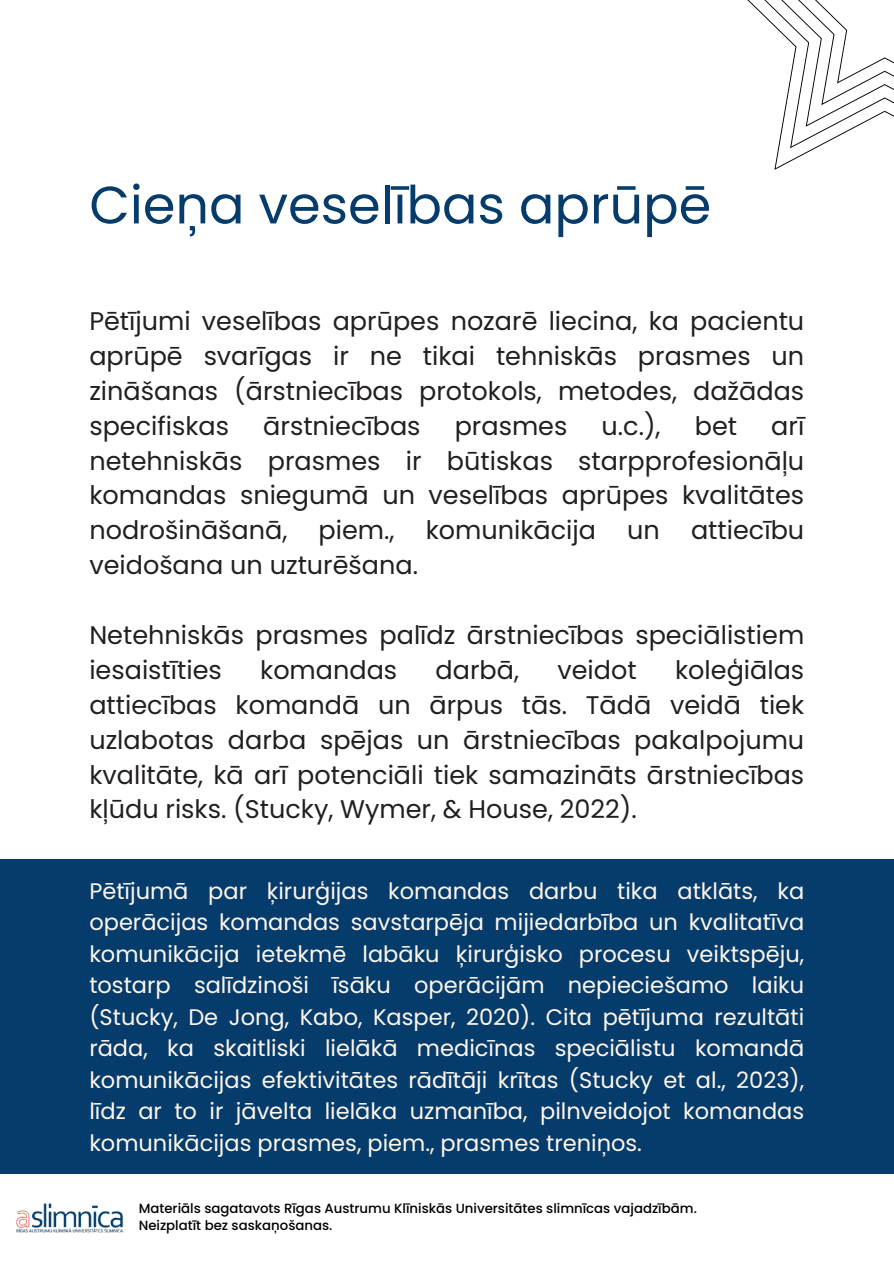
<style>
.page{position:relative;width:894px;height:1264px;background:#fff}
.page>*{position:absolute;margin:0;border:0;box-sizing:border-box;transform-origin:0 0}
.t1{font:52.5px "Poppins";color:#053c6b}
.t2{font:25.5px/34.8px "Poppins";color:#231f20;text-align:justify}
.t3{font:22.5px/31.5px "Poppins";color:#fff7ee;text-align:justify}
.t4{font:500 13.35px "Poppins";color:#000}
</style>
<div class="page">
<div style="left:0;top:859px;width:893px;height:315px;background:#053c6b"></div>
<svg style="left:747px;top:0;width:146px;height:170px"></svg>
<img style="left:16px;top:1203px;width:108px;height:30px">
<h2 class="t1" style="left:89px;top:168px;width:623px">Cieņa veselības aprūpē</h2>
<p class="t2" style="left:89px;top:304px;width:716px">Pētījumi veselības aprūpes nozarē liecina, ka pacientu aprūpē svarīgas ir ne tikai tehniskās prasmes un zināšanas (ārstniecības protokols, metodes, dažādas specifiskas</p>
<p class="t2" style="left:263px;top:408px;width:159px">ārstniecības</p>
<p class="t2" style="left:454px;top:408px;width:114px">prasmes</p>
<p class="t2" style="left:601px;top:408px;width:61px">u.c.),</p>
<p class="t2" style="left:694px;top:408px;width:44px">bet</p>
<p class="t2" style="left:89px;top:408px;width:716px;text-indent:681px">arī netehniskās prasmes ir būtiskas starpprofesionāļu komandas sniegumā un veselības aprūpes kvalitātes nodrošināšanā, piem., komunikācija un attiecību veidošana un uzturēšana.</p>
<h1 class="t2" style="left:89px;top:617px;width:716px">Netehniskās prasmes palīdz ārstniecības speciālistiem iesaistīties</h1>
<h1 class="t2" style="left:89px;top:652px;width:716px;text-indent:585px">koleģiālas attiecības komandā un ārpus tās. Tādā veidā tiek uzlabotas darba spējas un ārstniecības pakalpojumu kvalitāte, kā arī potenciāli tiek samazināts ārstniecības kļūdu risks. (Stucky, Wymer, &amp; House, 2022).</h1>
<h1 class="t2" style="left:260px;top:652px;width:139px">komandas</h1>
<h1 class="t2" style="left:435px;top:652px;width:85px">darbā,</h1>
<h1 class="t2" style="left:557px;top:652px;width:81px">veidot</h1>
<p class="t3" style="left:89px;top:875px;width:716px">Pētījumā par ķirurģijas komandas darbu tika atklāts, ka operācijas komandas savstarpēja mijiedarbība un kvalitatīva komunikācija ietekmē labāku ķirurģisko procesu veiktspēju, tostarp salīdzinoši īsāku operācijām nepieciešamo laiku (Stucky, De Jong, Kabo, Kasper, 2020). Cita pētījuma rezultāti rāda, ka skaitliski lielākā medicīnas speciālistu komandā komunikācijas efektivitātes rādītāji krītas (Stucky et al., 2023), līdz ar to ir jāvelta lielāka uzmanība, pilnveidojot komandas komunikācijas prasmes, piem., prasmes treniņos.</p>
<h3 class="t4" style="left:139px;top:1198px;width:559px">Materiāls sagatavots Rīgas Austrumu Klīniskās Universitātes slimnīcas vajadzībām.</h3>
<p class="t4" style="left:139px;top:1216px;width:195px">Neizplatīt bez saskaņošanas.</p>
</div>
